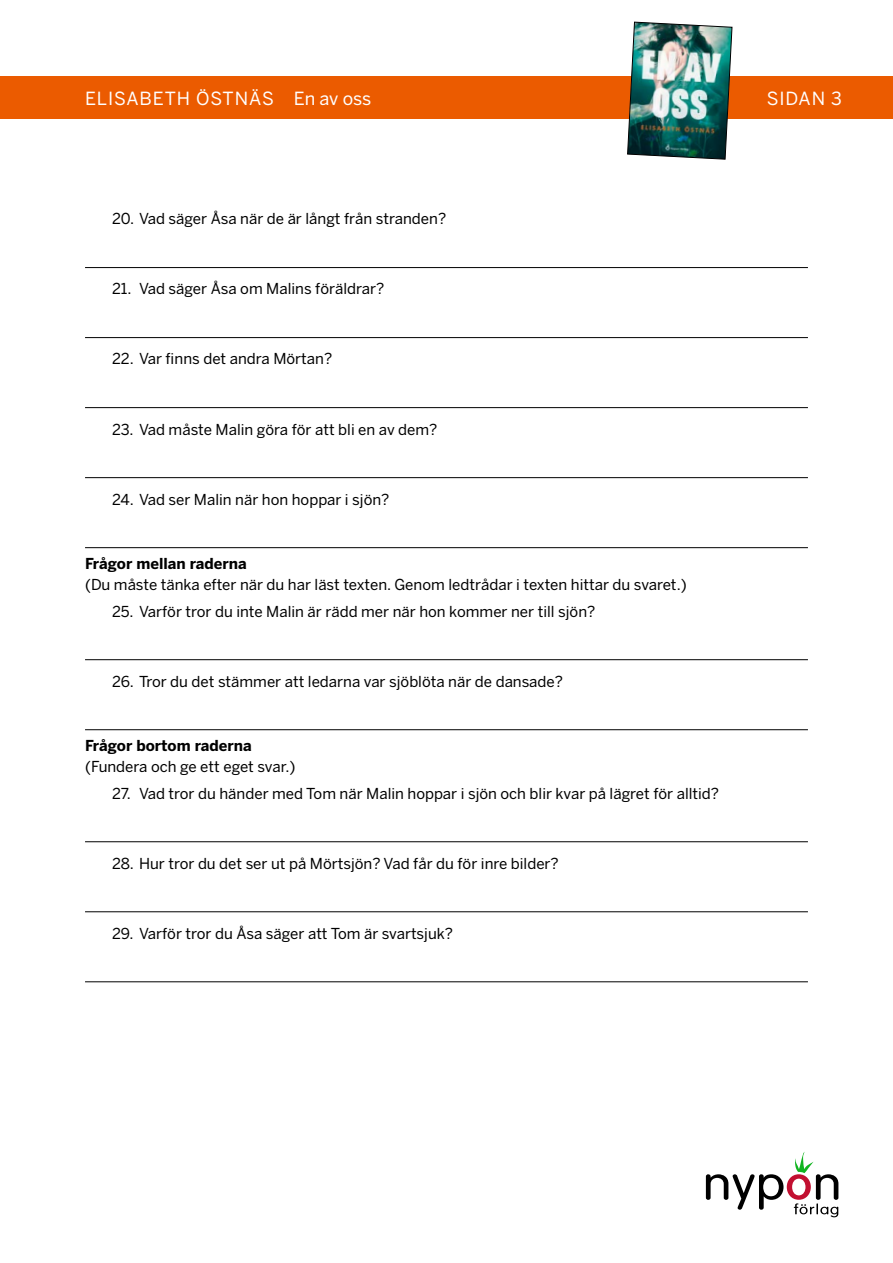
<style>
.page{position:relative;width:893px;height:1263px;background:#fff}
.page>*{position:absolute;margin:0;border:0;box-sizing:border-box;transform-origin:0 0}
.t1{font:18px "Benton Sans";letter-spacing:.05em;color:#fff}
.t2{font:15px "Benton Sans";color:#000}
.t3{font:700 15px "Benton Sans";color:#000}
</style>
<div class="page">
<div style="left:0;top:77px;width:893px;height:42px;background:#eb5b00"></div>
<img style="left:627px;top:21px;width:106px;height:139px">
<svg style="left:706px;top:1152px;width:132px;height:65px"></svg>
<hr style="left:85px;top:267px;width:723px;height:1px;background:#000">
<hr style="left:85px;top:337px;width:723px;height:1px;background:#000">
<hr style="left:85px;top:407px;width:723px;height:1px;background:#000">
<hr style="left:85px;top:477px;width:723px;height:1px;background:#000">
<hr style="left:85px;top:547px;width:723px;height:1px;background:#000">
<hr style="left:85px;top:659px;width:723px;height:1px;background:#000">
<hr style="left:85px;top:729px;width:723px;height:1px;background:#000">
<hr style="left:85px;top:841px;width:723px;height:1px;background:#000">
<hr style="left:85px;top:911px;width:723px;height:1px;background:#000">
<hr style="left:85px;top:981px;width:723px;height:1px;background:#000">
<p class="t1" style="left:85px;top:88px;width:288px">ELISABETH ÖSTNÄS En av oss</p>
<p class="t1" style="left:767px;top:88px;width:77px">SIDAN 3</p>
<p class="t2" style="left:112px;top:210px;width:336px">20. Vad säger Åsa när de är långt från stranden?</p>
<p class="t2" style="left:112px;top:280px;width:274px">21. Vad säger Åsa om Malins föräldrar?</p>
<p class="t2" style="left:112px;top:350px;width:222px">22. Var finns det andra Mörtan?</p>
<p class="t2" style="left:112px;top:420px;width:327px">23. Vad måste Malin göra för att bli en av dem?</p>
<p class="t2" style="left:112px;top:490px;width:279px">24. Vad ser Malin när hon hoppar i sjön?</p>
<p class="t3" style="left:85px;top:555px;width:163px">Frågor mellan raderna</p>
<p class="t2" style="left:85px;top:576px;width:603px">(Du måste tänka efter när du har läst texten. Genom ledtrådar i texten hittar du svaret.)</p>
<p class="t2" style="left:112px;top:602px;width:485px">25. Varför tror du inte Malin är rädd mer när hon kommer ner till sjön?</p>
<p class="t2" style="left:112px;top:672px;width:453px">26. Tror du det stämmer att ledarna var sjöblöta när de dansade?</p>
<p class="t3" style="left:85px;top:737px;width:168px">Frågor bortom raderna</p>
<p class="t2" style="left:85px;top:758px;width:212px">(Fundera och ge ett eget svar.)</p>
<p class="t2" style="left:112px;top:784px;width:609px">27. Vad tror du händer med Tom när Malin hoppar i sjön och blir kvar på lägret för alltid?</p>
<p class="t2" style="left:112px;top:854px;width:448px">28. Hur tror du det ser ut på Mörtsjön? Vad får du för inre bilder?</p>
<p class="t2" style="left:112px;top:924px;width:343px">29. Varför tror du Åsa säger att Tom är svartsjuk?</p>
</div>
